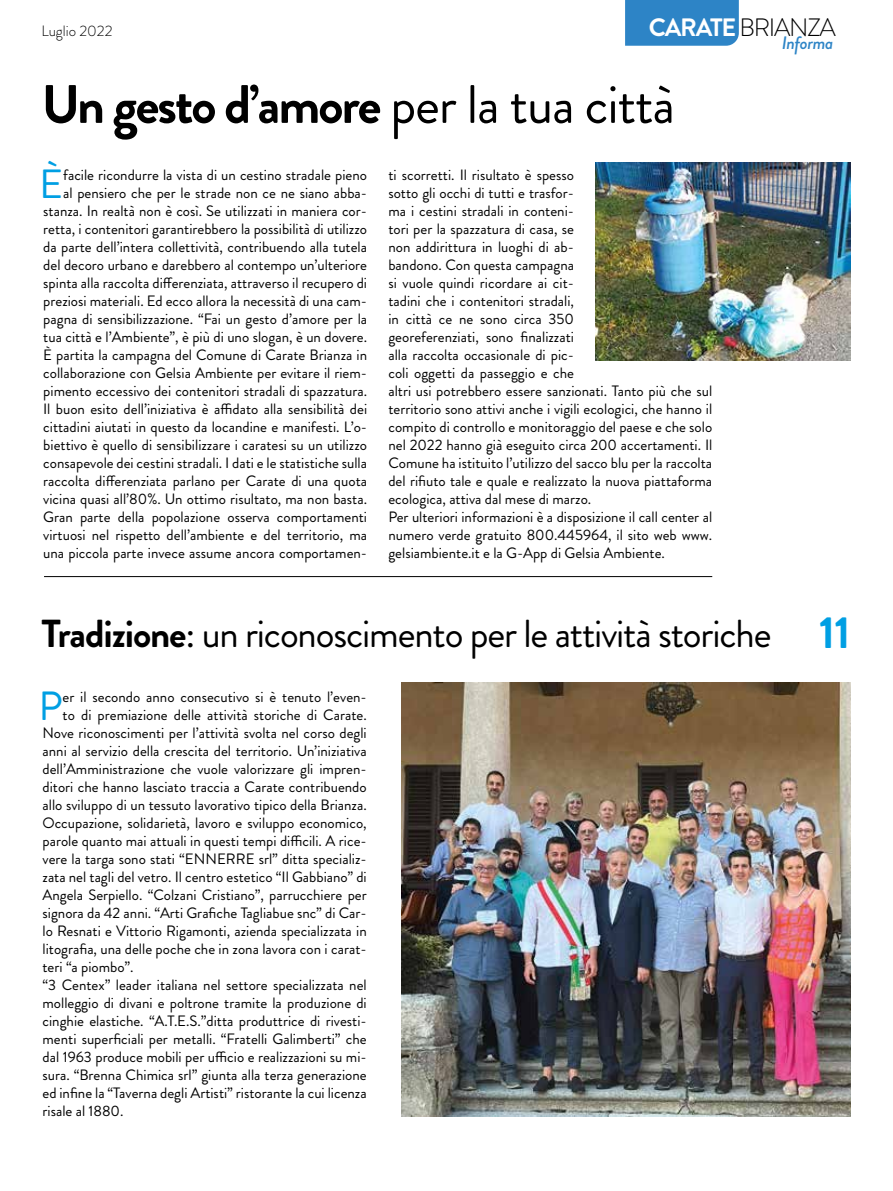
<style>
.page{position:relative;width:893px;height:1191px;background:#fff}
.page>*{position:absolute;margin:0;border:0;box-sizing:border-box;transform-origin:0 0}
.t1{font:700 54px "Brandon Grotesque";letter-spacing:-.04em;color:#000}
.t2{font:700 45px "Brandon Grotesque";color:#009fe3}
.t3{font:40.65px "Brandon Grotesque";color:#009fe3}
.t4{font:39px "Brandon Grotesque";letter-spacing:-.03em;color:#000}
.t5{font:300 25.2px "Brandon Grotesque";letter-spacing:-.05em;color:#000}
.t6{font:italic 500 18px "Brandon Grotesque";letter-spacing:-.025em;color:#2d84c6}
.t7{font:15px/18px "Brandon Grotesque";color:#000;text-align:right}
.t8{font:300 15px "Brandon Grotesque";color:#000}
.s1{font-weight:700;color:#fff}
.s2{font-weight:400}
.s3{font-weight:700}
</style>
<div class="page">
<div style="left:625px;top:0;width:114px;height:46px;background:#2d84c6"></div>
<hr style="left:44px;top:576px;width:668px;height:1px;background:#000">
<img style="left:595px;top:162px;width:255px;height:198px">
<img style="left:402px;top:683px;width:448px;height:433px">
<p class="t8" style="left:41px;top:21px;width:73px">Luglio 2022</p>
<h3 class="t5" style="left:649px;top:11px;width:188px"><span class="s1">CARATE</span> BRIANZA</h3>
<p class="t6" style="left:782px;top:30px;width:53px">Informa</p>
<h1 class="t1" style="left:41px;top:67px;width:635px">Un gesto d’amore <span class="s2">per la tua città</span></h1>
<h3 class="t3" style="left:39px;top:156px;width:26px">È</h3>
<p class="t7" style="left:43px;top:166px;width:325px">facile ricondurre la vista di un cestino stradale pieno<br>al pensiero che per le strade non ce ne siano abba&shy;stanza. In realtà non è così. Se utilizzati in maniera cor&shy;retta, i contenitori garantirebbero la possibilità di utilizzo da parte dell’intera collettività, contribuendo alla tutela del decoro urbano e darebbero al contempo un’ulteriore spinta alla raccolta differenziata, attraverso il recupero di preziosi materiali. Ed ecco allora la necessità di una cam&shy;pagna di sensibilizzazione. “Fai un gesto d’amore per la tua città e l’Ambiente”, è più di uno slogan, è un dovere.<br>È partita la campagna del Comune di Carate Brianza in collaborazione con Gelsia Ambiente per evitare il riem&shy;pimento eccessivo dei contenitori stradali di spazzatura.<br>Il buon esito dell’iniziativa è affidato alla sensibilità dei cittadini aiutati in questo da locandine e manifesti. L’o&shy;biettivo è quello di sensibilizzare i caratesi su un utilizzo consapevole dei cestini stradali. I dati e le statistiche sulla raccolta differenziata parlano per Carate di una quota vicina quasi all’80%. Un ottimo risultato, ma non basta.<br>Gran parte della popolazione osserva comportamenti virtuosi nel rispetto dell’ambiente e del territorio, ma una piccola parte invece assume ancora comportamen-</p>
<p class="t7" style="left:388px;top:166px;width:325px;text-align:left">ti scorretti. Il risultato è spesso<br>sotto gli occhi di tutti e trasfor-<br>ma i cestini stradali in conteni-<br>tori per la spazzatura di casa, se<br>non addirittura in luoghi di ab-<br>bandono. Con questa campagna<br>si vuole quindi ricordare ai cit-<br>tadini che i contenitori stradali,<br>in città ce ne sono circa 350<br>georeferenziati, sono finalizzati<br>alla raccolta occasionale di pic-<br>coli oggetti da passeggio e che<br>altri usi potrebbero essere sanzionati. Tanto più che sul territorio sono attivi anche i vigili ecologici, che hanno il compito di controllo e monitoraggio del paese e che solo nel 2022 hanno già eseguito circa 200 accertamenti. Il Comune ha istituito l’utilizzo del sacco blu per la raccolta del rifiuto tale e quale e realizzato la nuova piattaforma ecologica, attiva dal mese di marzo.<br>Per ulteriori informazioni è a disposizione il call center al numero verde gratuito 800.445964, il sito web www. gelsiambiente.it e la G-App di Gelsia Ambiente.</p>
<h3 class="t4" style="left:41px;top:606px;width:732px"><span class="s3">Tradizione</span>: un riconoscimento per le attività storiche</h3>
<h3 class="t3" style="left:38px;top:678px;width:26px">P</h3>
<p class="t7" style="left:63px;top:688px;width:306px">er il secondo anno consecutivo si è tenuto l’even-</p>
<p class="t7" style="left:63px;top:706px;width:306px">to di premiazione delle attività storiche di Carate.</p>
<p class="t7" style="left:43px;top:724px;width:326px">Nove riconoscimenti per l’attività svolta nel corso degli</p>
<p class="t7" style="left:43px;top:742px;width:326px">anni al servizio della crescita del territorio. Un’iniziativa</p>
<p class="t7" style="left:43px;top:760px;width:326px">dell’Amministrazione che vuole valorizzare gli impren-</p>
<p class="t7" style="left:43px;top:778px;width:326px">ditori che hanno lasciato traccia a Carate contribuendo</p>
<p class="t7" style="left:43px;top:796px;width:326px">allo sviluppo di un tessuto lavorativo tipico della Brianza.</p>
<p class="t7" style="left:43px;top:814px;width:326px">Occupazione, solidarietà, lavoro e sviluppo economico,</p>
<p class="t7" style="left:43px;top:832px;width:326px">parole quanto mai attuali in questi tempi difficili. A rice-</p>
<p class="t7" style="left:43px;top:850px;width:326px">vere la targa sono stati “ENNERRE srl” ditta specializ-</p>
<p class="t7" style="left:43px;top:868px;width:326px">zata nel tagli del vetro. Il centro estetico “Il Gabbiano” di</p>
<p class="t7" style="left:43px;top:886px;width:326px">Angela Serpiello. “Colzani Cristiano”, parrucchiere per</p>
<p class="t7" style="left:43px;top:904px;width:326px">signora da 42 anni. “Arti Grafiche Tagliabue snc” di Car-</p>
<p class="t7" style="left:43px;top:922px;width:326px">lo Resnati e Vittorio Rigamonti, azienda specializzata in</p>
<p class="t7" style="left:43px;top:940px;width:326px">litografia, una delle poche che in zona lavora con i carat-</p>
<p class="t7" style="left:43px;top:958px;width:92px">teri “a piombo”.</p>
<p class="t7" style="left:43px;top:976px;width:326px">“3 Centex” leader italiana nel settore specializzata nel</p>
<p class="t7" style="left:43px;top:994px;width:326px">molleggio di divani e poltrone tramite la produzione di</p>
<p class="t7" style="left:43px;top:1012px;width:326px">cinghie elastiche. “A.T.E.S.”ditta produttrice di rivesti-</p>
<p class="t7" style="left:43px;top:1030px;width:326px">menti superficiali per metalli. “Fratelli Galimberti” che</p>
<p class="t7" style="left:43px;top:1048px;width:326px">dal 1963 produce mobili per ufficio e realizzazioni su mi-</p>
<p class="t7" style="left:43px;top:1066px;width:326px">sura. “Brenna Chimica srl” giunta alla terza generazione</p>
<p class="t7" style="left:43px;top:1084px;width:326px">ed infine la “Taverna degli Artisti” ristorante la cui licenza</p>
<p class="t7" style="left:43px;top:1102px;width:82px">risale al 1880.</p>
<h2 class="t2" style="left:819px;top:601px;width:33px">11</h2>
</div>
